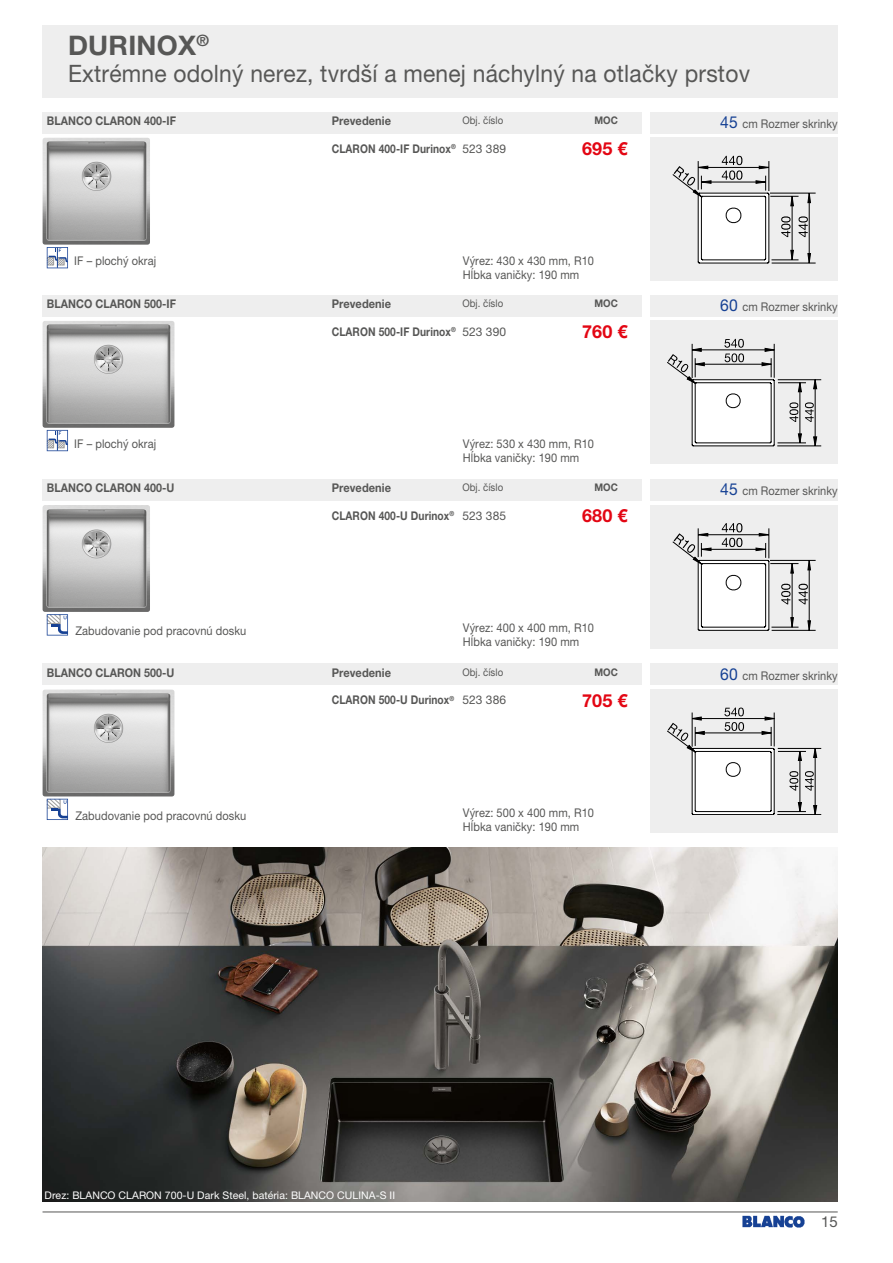
<style>
.page{position:relative;width:893px;height:1263px;background:#fff}
.page>*{position:absolute;margin:0;border:0;box-sizing:border-box;transform-origin:0 0}
.t1{font:700 27px "Helvetica Neue LT Pro";letter-spacing:.01em;color:#575756}
.t2{font:24px "Helvetica Neue LT Pro";letter-spacing:.01em;color:#575756;scale:.95 1}
.t3{font:700 18px "Helvetica Neue LT Pro";letter-spacing:.005em;color:#e30613}
.t4{font:15px "Helvetica Neue LT Pro";color:#575756}
.t5{font:12px/13.5px "Helvetica Neue LT Pro";letter-spacing:.005em;color:#575756;scale:.92 1}
.t6{font:700 12px "Helvetica Neue LT Pro";letter-spacing:.005em;color:#575756;scale:.85 1}
.t7{font:700 12px "Helvetica Neue LT Pro";letter-spacing:.005em;color:#575756;scale:.89 1}
.t8{font:700 12px "Helvetica Neue LT Pro";letter-spacing:.005em;color:#575756;scale:.92 1}
.t9{font:10.5px "Helvetica Neue LT Pro";letter-spacing:.005em;color:#fff}
.t10{font:10.5px "Helvetica Neue LT Pro";letter-spacing:.005em;color:#575756;scale:.92 1}
.t11{font:700 10.5px "Helvetica Neue LT Pro";letter-spacing:.005em;color:#575756;scale:.92 1}
.s1{font-weight:400}
.s2{font-size:16.5px;color:#164194}
</style>
<div class="page">
<hr style="left:43px;top:1211px;width:795px;height:1px;background:#575756">
<img style="left:742px;top:1215px;width:63px;height:13px">
<div style="left:43px;top:26px;width:795px;height:72px;background:#eee"></div>
<img style="left:43px;top:848px;width:795px;height:353px">
<div style="left:651px;top:137px;width:187px;height:144px;background:#eee"></div>
<div style="left:651px;top:112px;width:187px;height:21px;background:#eee"></div>
<div style="left:43px;top:112px;width:599px;height:21px;background:#eee"></div>
<img style="left:43px;top:138px;width:107px;height:107px">
<hr style="left:772px;top:263px;width:44px;height:1px;background:#000">
<hr style="left:770px;top:193px;width:46px;height:1px;background:#000">
<svg style="left:673px;top:156px;width:138px;height:107px"></svg>
<svg style="left:47px;top:247px;width:21px;height:21px"></svg>
<div style="left:651px;top:689px;width:187px;height:144px;background:#eee"></div>
<div style="left:651px;top:664px;width:187px;height:21px;background:#eee"></div>
<div style="left:43px;top:664px;width:599px;height:21px;background:#eee"></div>
<img style="left:43px;top:689px;width:131px;height:107px">
<svg style="left:47px;top:799px;width:21px;height:21px"></svg>
<hr style="left:777px;top:814px;width:44px;height:1px;background:#000">
<hr style="left:778px;top:748px;width:43px;height:1px;background:#000">
<svg style="left:667px;top:707px;width:150px;height:108px"></svg>
<div style="left:651px;top:505px;width:187px;height:143px;background:#eee"></div>
<div style="left:651px;top:479px;width:187px;height:21px;background:#eee"></div>
<div style="left:43px;top:479px;width:599px;height:21px;background:#eee"></div>
<img style="left:43px;top:505px;width:107px;height:107px">
<hr style="left:772px;top:630px;width:44px;height:1px;background:#000">
<hr style="left:770px;top:560px;width:46px;height:1px;background:#000">
<svg style="left:673px;top:523px;width:138px;height:107px"></svg>
<svg style="left:47px;top:614px;width:21px;height:21px"></svg>
<div style="left:651px;top:320px;width:187px;height:144px;background:#eee"></div>
<div style="left:651px;top:295px;width:187px;height:21px;background:#eee"></div>
<div style="left:43px;top:295px;width:599px;height:21px;background:#eee"></div>
<img style="left:43px;top:321px;width:131px;height:107px">
<hr style="left:777px;top:446px;width:44px;height:1px;background:#000">
<hr style="left:778px;top:379px;width:43px;height:1px;background:#000">
<svg style="left:667px;top:339px;width:150px;height:107px"></svg>
<svg style="left:47px;top:430px;width:21px;height:21px"></svg>
<h1 class="t1" style="left:68px;top:29px;width:142px">DURINOX<sup>®</sup></h1>
<h2 class="t2" style="left:68px;top:59px;width:719px">Extrémne odolný nerez, tvrdší a menej náchylný na otlačky prstov</h2>
<p class="t7" style="left:47px;top:113px;width:147px">BLANCO CLARON 400-IF</p>
<p class="t8" style="left:332px;top:113px;width:66px">Prevedenie</p>
<p class="t10" style="left:462px;top:114px;width:46px">Obj. číslo</p>
<p class="t11" style="left:594px;top:113px;width:27px">MOC</p>
<p class="t6" style="left:332px;top:141px;width:207px">CLARON 400-IF Durinox<sup>®</sup> <span class="s1">523 389</span></p>
<h3 class="t3" style="left:582px;top:137px;width:47px">695 €</h3>
<p class="t5" style="left:74px;top:254px;width:90px">IF – plochý okraj</p>
<p class="t5" style="left:463px;top:254px;width:144px">Výrez: 430 x 430 mm, R10<br>Hĺbka vaničky: 190 mm</p>
<p class="t7" style="left:47px;top:296px;width:147px">BLANCO CLARON 500-IF</p>
<p class="t8" style="left:332px;top:296px;width:66px">Prevedenie</p>
<p class="t10" style="left:462px;top:297px;width:46px">Obj. číslo</p>
<p class="t11" style="left:594px;top:297px;width:27px">MOC</p>
<p class="t6" style="left:332px;top:324px;width:207px">CLARON 500-IF Durinox<sup>®</sup> <span class="s1">523 390</span></p>
<h3 class="t3" style="left:582px;top:320px;width:47px">760 €</h3>
<p class="t5" style="left:74px;top:437px;width:90px">IF – plochý okraj</p>
<p class="t5" style="left:463px;top:437px;width:144px">Výrez: 530 x 430 mm, R10<br>Hĺbka vaničky: 190 mm</p>
<p class="t7" style="left:47px;top:480px;width:145px">BLANCO CLARON 400-U</p>
<p class="t8" style="left:332px;top:480px;width:66px">Prevedenie</p>
<p class="t10" style="left:462px;top:481px;width:46px">Obj. číslo</p>
<p class="t11" style="left:594px;top:481px;width:27px">MOC</p>
<p class="t6" style="left:332px;top:508px;width:207px">CLARON 400-U Durinox<sup>®</sup> <span class="s1">523 385</span></p>
<h3 class="t3" style="left:582px;top:504px;width:47px">680 €</h3>
<p class="t5" style="left:76px;top:624px;width:187px">Zabudovanie pod pracovnú dosku</p>
<p class="t5" style="left:463px;top:621px;width:144px">Výrez: 400 x 400 mm, R10<br>Hĺbka vaničky: 190 mm</p>
<p class="t7" style="left:47px;top:665px;width:145px">BLANCO CLARON 500-U</p>
<p class="t8" style="left:332px;top:665px;width:66px">Prevedenie</p>
<p class="t10" style="left:462px;top:665px;width:46px">Obj. číslo</p>
<p class="t11" style="left:594px;top:665px;width:27px">MOC</p>
<p class="t6" style="left:332px;top:693px;width:207px">CLARON 500-U Durinox<sup>®</sup> <span class="s1">523 386</span></p>
<h3 class="t3" style="left:582px;top:689px;width:47px">705 €</h3>
<p class="t5" style="left:76px;top:808px;width:187px">Zabudovanie pod pracovnú dosku</p>
<p class="t5" style="left:463px;top:806px;width:144px">Výrez: 500 x 400 mm, R10<br>Hĺbka vaničky: 190 mm</p>
<p class="t5" style="left:720px;top:117px;width:129px"><span class="s2">45</span> cm Rozmer skrinky</p>
<p class="t5" style="left:720px;top:300px;width:129px"><span class="s2">60</span> cm Rozmer skrinky</p>
<p class="t5" style="left:720px;top:484px;width:129px"><span class="s2">45</span> cm Rozmer skrinky</p>
<p class="t5" style="left:720px;top:668px;width:129px"><span class="s2">60</span> cm Rozmer skrinky</p>
<p class="t9" style="left:45px;top:1189px;width:352px">Drez: BLANCO CLARON 700-U Dark Steel, batéria: BLANCO CULINA-S II</p>
<p class="t4" style="left:821px;top:1212px;width:18px">15</p>
</div>
